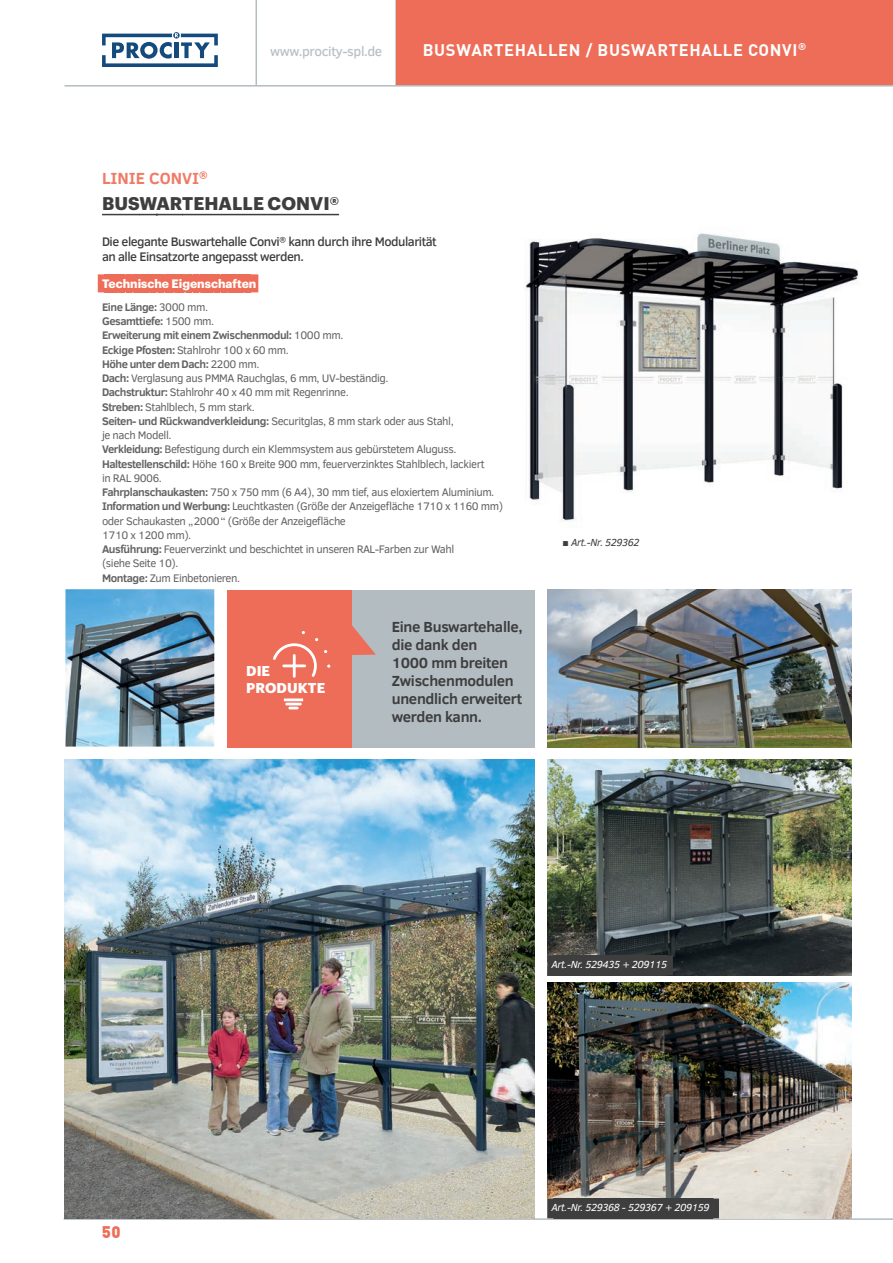
<style>
.page{position:relative;width:893px;height:1263px;background:#fff}
.page>*{position:absolute;margin:0;border:0;box-sizing:border-box;transform-origin:0 0}
.t1{font:700 18px "Graphik";letter-spacing:.005em;color:#3e3e3f}
.t2{font:700 16.5px "DIN Pro";letter-spacing:.04em;color:#fff}
.t3{font:700 16.5px "Clear Sans";color:#ef7b65}
.t4{font:900 16.5px "DIN Pro";color:#ee6d58}
.t5{font:700 15px/18px "Clear Sans";letter-spacing:-.02em;color:#3e3e3f}
.t6{font:700 13.95px/16.8px "Graphik";letter-spacing:.005em;color:#fff}
.t7{font:500 13.5px "Clear Sans";letter-spacing:-.03em;color:#bac1c6}
.t8{font:500 12.75px/15px "Clear Sans";letter-spacing:-.04em;color:#3e3e3f}
.t9{font:700 12px "Graphik";color:#fff}
.t10{font:11.25px/14.2px "Clear Sans";letter-spacing:-.04em;color:#636366}
.t11{font:italic 10.5px "Clear Sans";letter-spacing:-.03em;color:#fff}
.t12{font:italic 10.5px "Clear Sans";letter-spacing:-.03em;color:#3e3e3f}
.s1{font-weight:700}
</style>
<div class="page">
<svg style="left:102px;top:32px;width:116px;height:35px"></svg>
<hr style="left:255px;top:0;width:2px;height:86px;background:#b3bcc1">
<hr style="left:395px;top:0;width:2px;height:86px;background:#b3bcc1">
<div style="left:396px;top:0;width:497px;height:85px;background:#ee6d58"></div>
<hr style="left:65px;top:85px;width:828px;height:2px;background:#b3bcc1">
<hr style="left:64px;top:1218px;width:829px;height:2px;background:#b3bcc1">
<div style="left:227px;top:590px;width:307px;height:157px;background:#b3bcc1"></div>
<div style="left:227px;top:590px;width:125px;height:157px;background:#ee6d58"></div>
<hr style="left:284px;top:698px;width:19px;height:3px;background:#fff">
<svg style="left:287px;top:703px;width:13px;height:6px"></svg>
<svg style="left:273px;top:631px;width:45px;height:47px"></svg>
<svg style="left:352px;top:625px;width:24px;height:30px"></svg>
<img style="left:547px;top:759px;width:305px;height:216px">
<div style="left:547px;top:955px;width:126px;height:20px;background:#3e3e3f"></div>
<img style="left:547px;top:982px;width:305px;height:236px">
<img style="left:65px;top:759px;width:469px;height:459px">
<div style="left:547px;top:1198px;width:172px;height:20px;background:#3e3e3f"></div>
<img style="left:547px;top:590px;width:305px;height:157px">
<img style="left:525px;top:233px;width:334px;height:288px">
<hr style="left:102px;top:214px;width:237px;height:1px;background:#3e3e3f">
<div style="left:98px;top:274px;width:160px;height:18px;background:#ee6d58"></div>
<img style="left:65px;top:589px;width:149px;height:157px">
<p class="t7" style="left:270px;top:42px;width:114px">www.procity-spl.de</p>
<h2 class="t2" style="left:423px;top:39px;width:385px">BUSWARTEHALLEN / BUSWARTEHALLE CONVI<sup>®</sup></h2>
<h2 class="t3" style="left:102px;top:166px;width:107px">LINIE CONVI<sup>®</sup></h2>
<h1 class="t1" style="left:102px;top:189px;width:239px">BUSWARTEHALLE CONVI®</h1>
<p class="t8" style="left:102px;top:234px;width:336px">Die elegante Buswartehalle Convi<sup>®</sup> kann durch ihre Modularität an alle Einsatzorte angepasst werden.</p>
<p class="t9" style="left:102px;top:274px;width:156px">Technische Eigenschaften</p>
<p class="t10" style="left:102px;top:300px;width:403px"><span class="s1">Eine Länge:</span> 3000 mm.<br><span class="s1">Gesamttiefe:</span> 1500 mm.<br><span class="s1">Erweiterung mit einem Zwischenmodul:</span> 1000 mm.<br><span class="s1">Eckige Pfosten:</span> Stahlrohr 100 x 60 mm.<br><span class="s1">Höhe unter dem Dach:</span> 2200 mm.<br><span class="s1">Dach:</span> Verglasung aus PMMA Rauchglas, 6 mm, UV-beständig.<br><span class="s1">Dachstruktur:</span> Stahlrohr 40 x 40 mm mit Regenrinne.<br><span class="s1">Streben:</span> Stahlblech, 5 mm stark.<br><span class="s1">Seiten- und Rückwandverkleidung:</span> Securitglas, 8 mm stark oder aus Stahl,<br>je nach Modell.<br><span class="s1">Verkleidung:</span> Befestigung durch ein Klemmsystem aus gebürstetem Aluguss.<br><span class="s1">Haltestellenschild:</span> Höhe 160 x Breite 900 mm, feuerverzinktes Stahlblech, lackiert<br>in RAL 9006.<br><span class="s1">Fahrplanschaukasten:</span> 750 x 750 mm (6 A4), 30 mm tief, aus eloxiertem Aluminium.<br><span class="s1">Information und Werbung:</span> Leuchtkasten (Größe der Anzeigefläche 1710 x 1160 mm) oder Schaukasten „2000“ (Größe der Anzeigefläche<br>1710 x 1200 mm).<br><span class="s1">Ausführung:</span> Feuerverzinkt und beschichtet in unseren RAL-Farben zur Wahl<br>(siehe Seite 10).<br><span class="s1">Montage:</span> Zum Einbetonieren.</p>
<p class="t6" style="left:246px;top:661px;width:81px">DIE<br>PRODUKTE</p>
<h3 class="t5" style="left:392px;top:617px;width:133px">Eine Buswartehalle, die dank den<br>1000 mm breiten<br>Zwischenmodulen unendlich erweitert werden kann.</h3>
<p class="t12" style="left:562px;top:535px;width:78px">■ Art.-Nr. 529362</p>
<h2 class="t4" style="left:102px;top:1221px;width:21px">50</h2>
<p class="t11" style="left:551px;top:957px;width:117px">Art.-Nr. 529435 + 209115</p>
<p class="t11" style="left:551px;top:1200px;width:160px">Art.-Nr. 529368 - 529367 + 209159</p>
</div>
